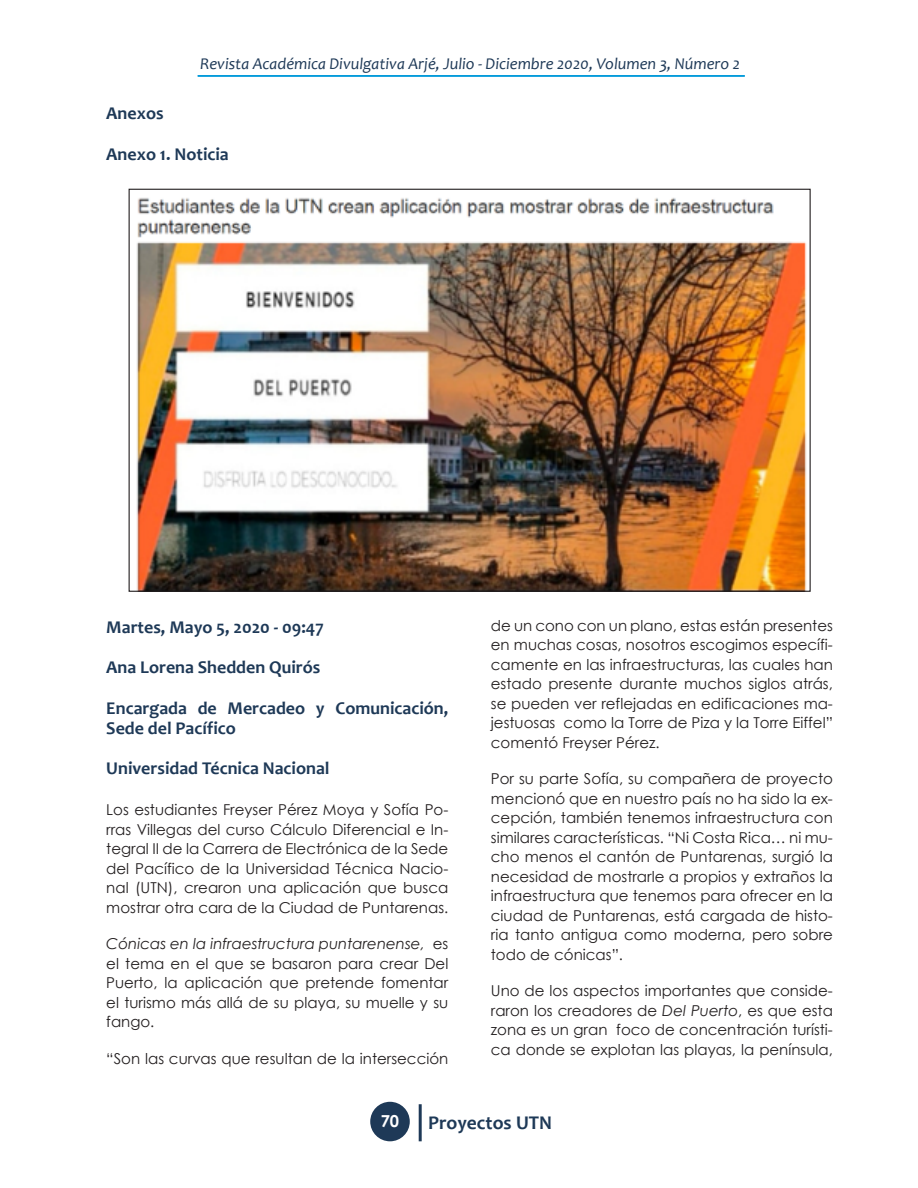
<style>
.page{position:relative;width:918px;height:1188px;background:#fff}
.page>*{position:absolute;margin:0;border:0;box-sizing:border-box;transform-origin:0 0}
.t1{font:700 19.5px "Candara";color:#1e3957}
.Títulos_izquierda{font:700 18px/19.5px "Candara";color:#1e3957}
.t2{font:italic 16.5px "Candara";color:#1e3957}
.t3{font:700 16.5px "Century Gothic";color:#fff}
.Parrafo_artículos{font:15px/19.5px "Century Gothic";color:#231f20;text-align:justify}
.s1{font-style:italic}
</style>
<div class="page">
<hr style="left:198px;top:75px;width:547px;height:2px;background:#0099da">
<div style="left:370px;top:1102px;width:40px;height:39px;background:#1e3957;border-radius:50%"></div>
<hr style="left:419px;top:1104px;width:3px;height:37px;background:#1e3957">
<img style="left:136px;top:198px;width:671px;height:392px">
<p class="t2" style="left:200px;top:53px;width:541px">Revista Académica Divulgativa Arjé, Julio - Diciembre 2020, Volumen 3, Número 2</p>
<p class="Títulos_izquierda" style="left:106px;top:104px;width:59px">Anexos</p>
<p class="Títulos_izquierda" style="left:106px;top:145px;width:124px">Anexo 1. Noticia</p>
<p class="Títulos_izquierda" style="left:106px;top:617px;width:219px">Martes, Mayo 5, 2020 - 09:47</p>
<p class="Títulos_izquierda" style="left:106px;top:658px;width:216px">Ana Lorena Shedden Quirós</p>
<p class="Títulos_izquierda" style="left:106px;top:698px;width:344px">Encargada de Mercadeo y Comunicación,<br>Sede del Pacífico</p>
<p class="Títulos_izquierda" style="left:106px;top:759px;width:225px">Universidad Técnica Nacional</p>
<p class="Parrafo_artículos" style="left:106px;top:800px;width:344px">Los estudiantes Freyser Pérez Moya y Sofía Po&shy;rras Villegas del curso Cálculo Diferencial e In&shy;tegral II de la Carrera de Electrónica de la Sede del Pacífico de la Universidad Técnica Nacio&shy;nal (UTN), crearon una aplicación que busca mostrar otra cara de la Ciudad de Puntarenas.</p>
<p class="Parrafo_artículos" style="left:106px;top:934px;width:344px"><span class="s1">Cónicas en la infraestructura puntarenense,</span> es el tema en el que se basaron para crear Del Puerto, la aplicación que pretende fomentar el turismo más allá de su playa, su muelle y su fango.</p>
<p class="Parrafo_artículos" style="left:106px;top:1048px;width:344px">“Son las curvas que resultan de la intersección</p>
<p class="Parrafo_artículos" style="left:491px;top:615px;width:344px">de un cono con un plano, estas están presentes en muchas cosas, nosotros escogimos específi&shy;camente en las infraestructuras, las cuales han estado presente durante muchos siglos atrás, se pueden ver reflejadas en edificaciones ma&shy;jestuosas como la Torre de Piza y la Torre Eiffel” comentó Freyser Pérez.</p>
<p class="Parrafo_artículos" style="left:491px;top:769px;width:344px">Por su parte Sofía, su compañera de proyecto mencionó que en nuestro país no ha sido la ex&shy;cepción, también tenemos infraestructura con similares características. “Ni Costa Rica… ni mu&shy;cho menos el cantón de Puntarenas, surgió la necesidad de mostrarle a propios y extraños la infraestructura que tenemos para ofrecer en la ciudad de Puntarenas, está cargada de histo&shy;ria tanto antigua como moderna, pero sobre todo de cónicas”.</p>
<p class="Parrafo_artículos" style="left:491px;top:981px;width:344px">Uno de los aspectos importantes que conside&shy;raron los creadores de <span class="s1">Del Puerto</span>, es que esta zona es un gran foco de concentración turísti&shy;ca donde se explotan las playas, la península,</p>
<p class="t3" style="left:381px;top:1109px;width:20px">70</p>
<h1 class="t1" style="left:428px;top:1111px;width:125px">Proyectos UTN</h1>
</div>
